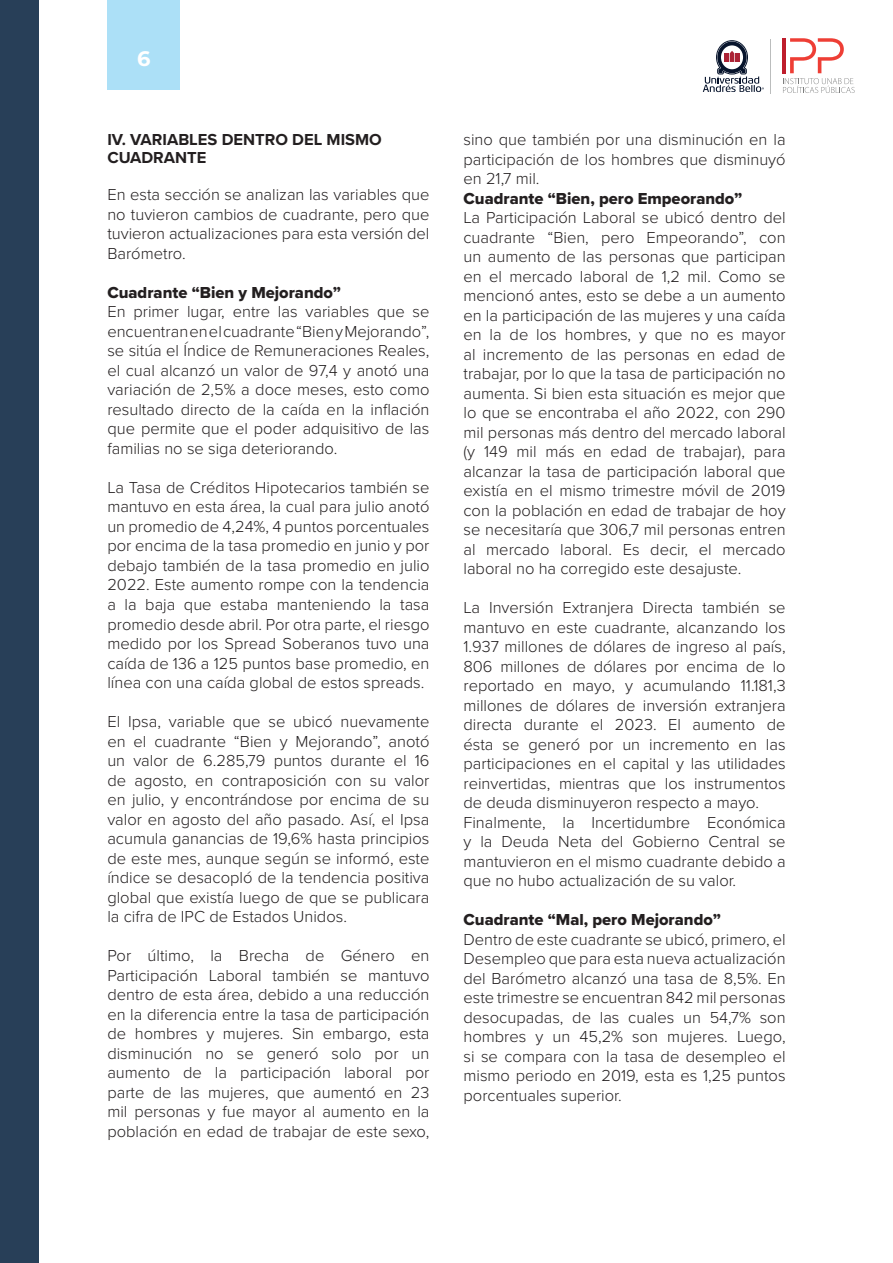
<style>
.page{position:relative;width:893px;height:1263px;background:#fff}
.page>*{position:absolute;margin:0;border:0;box-sizing:border-box;transform-origin:0 0}
.t1{font:700 21px "Montserrat";color:#fff}
.t2{font:300 16.5px/19.5px "Proxima Nova";color:#231f20;text-align:justify}
.t3{font:16.5px "Proxima Nova Extrabld";color:#231f20}
.t4{font:700 16.5px/18px "Proxima Nova";color:#231f20}
</style>
<div class="page">
<div style="left:107px;top:0;width:73px;height:90px;background:#ace0f7"></div>
<div style="left:0;top:0;width:38px;height:1263px;background:#283f58"></div>
<svg style="left:703px;top:41px;width:61px;height:51px"></svg>
<hr style="left:771px;top:39px;width:1px;height:55px;background:#bbbdbd">
<hr style="left:782px;top:38px;width:4px;height:35px;background:#be1d2c">
<svg style="left:783px;top:38px;width:72px;height:55px"></svg>
<p class="t1" style="left:137px;top:44px;width:15px">6</p>
<p class="t4" style="left:107px;top:130px;width:276px">IV. VARIABLES DENTRO DEL MISMO<br>CUADRANTE</p>
<p class="t2" style="left:107px;top:184px;width:324px">En esta sección se analizan las variables que no tuvieron cambios de cuadrante, pero que tuvieron actualizaciones para esta versión del Barómetro.</p>
<p class="t3" style="left:107px;top:280px;width:235px">Cuadrante “Bien y Mejorando”</p>
<p class="t2" style="left:107px;top:301px;width:324px">En primer lugar, entre las variables que se encuentran en el cuadrante “Bien y Mejorando”, se sitúa el Índice de Remuneraciones Reales, el cual alcanzó un valor de 97,4 y anotó una variación de 2,5% a doce meses, esto como resultado directo de la caída en la inflación que permite que el poder adquisitivo de las familias no se siga deteriorando.</p>
<p class="t2" style="left:107px;top:477px;width:324px">La Tasa de Créditos Hipotecarios también se mantuvo en esta área, la cual para julio anotó un promedio de 4,24%, 4 puntos porcentuales por encima de la tasa promedio en junio y por debajo también de la tasa promedio en julio 2022. Este aumento rompe con la tendencia a la baja que estaba manteniendo la tasa promedio desde abril. Por otra parte, el riesgo medido por los Spread Soberanos tuvo una caída de 136 a 125 puntos base promedio, en línea con una caída global de estos spreads.</p>
<p class="t2" style="left:107px;top:711px;width:324px">El Ipsa, variable que se ubicó nuevamente en el cuadrante “Bien y Mejorando”, anotó un valor de 6.285,79 puntos durante el 16 de agosto, en contraposición con su valor en julio, y encontrándose por encima de su valor en agosto del año pasado. Así, el Ipsa acumula ganancias de 19,6% hasta principios de este mes, aunque según se informó, este índice se desacopló de la tendencia positiva global que existía luego de que se publicara la cifra de IPC de Estados Unidos.</p>
<p class="t2" style="left:107px;top:945px;width:324px">Por último, la Brecha de Género en Participación Laboral también se mantuvo dentro de esta área, debido a una reducción en la diferencia entre la tasa de participación de hombres y mujeres. Sin embargo, esta disminución no se generó solo por un aumento de la participación laboral por parte de las mujeres, que aumentó en 23 mil personas y fue mayor al aumento en la población en edad de trabajar de este sexo,</p>
<p class="t2" style="left:463px;top:129px;width:324px">sino que también por una disminución en la participación de los hombres que disminuyó en 21,7 mil.</p>
<p class="t3" style="left:463px;top:186px;width:280px">Cuadrante “Bien, pero Empeorando”</p>
<p class="t2" style="left:463px;top:207px;width:324px">La Participación Laboral se ubicó dentro del cuadrante “Bien, pero Empeorando”, con un aumento de las personas que participan en el mercado laboral de 1,2 mil. Como se mencionó antes, esto se debe a un aumento en la participación de las mujeres y una caída en la de los hombres, y que no es mayor al incremento de las personas en edad de trabajar, por lo que la tasa de participación no aumenta. Si bien esta situación es mejor que lo que se encontraba el año 2022, con 290 mil personas más dentro del mercado laboral (y 149 mil más en edad de trabajar), para alcanzar la tasa de participación laboral que existía en el mismo trimestre móvil de 2019 con la población en edad de trabajar de hoy se necesitaría que 306,7 mil personas entren al mercado laboral. Es decir, el mercado laboral no ha corregido este desajuste.</p>
<p class="t2" style="left:463px;top:597px;width:324px;text-align:left">La Inversión Extranjera Directa también se mantuvo en este cuadrante, alcanzando los 1.937 millones de dólares de ingreso al país, 806 millones de dólares por encima de lo reportado en mayo, y acumulando 11.181,3 millones de dólares de inversión extranjera directa durante el 2023. El aumento de ésta se generó por un incremento en las participaciones en el capital y las utilidades reinvertidas, mientras que los instrumentos de deuda disminuyeron respecto a mayo.<br>Finalmente, la Incertidumbre Económica y la Deuda Neta del Gobierno Central se mantuvieron en el mismo cuadrante debido a que no hubo actualización de su valor.</p>
<p class="t3" style="left:463px;top:907px;width:259px">Cuadrante “Mal, pero Mejorando”</p>
<p class="t2" style="left:463px;top:928px;width:324px">Dentro de este cuadrante se ubicó, primero, el Desempleo que para esta nueva actualización del Barómetro alcanzó una tasa de 8,5%. En este trimestre se encuentran 842 mil personas desocupadas, de las cuales un 54,7% son hombres y un 45,2% son mujeres. Luego, si se compara con la tasa de desempleo el mismo periodo en 2019, esta es 1,25 puntos porcentuales superior.</p>
</div>
